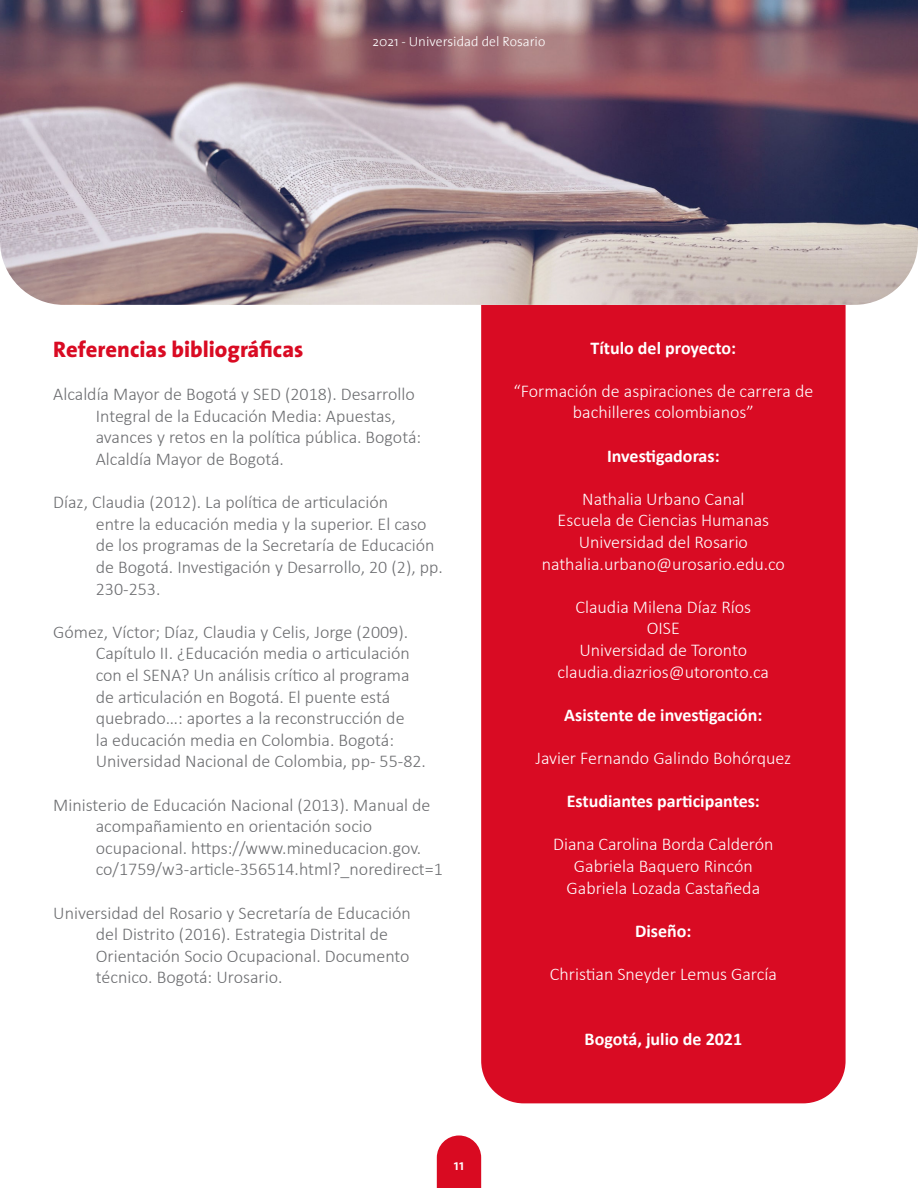
<style>
.page{position:relative;width:918px;height:1188px;background:#fff}
.page>*{position:absolute;margin:0;border:0;box-sizing:border-box;transform-origin:0 0}
.Estilo_de_párrafo_1{font:800 22.5px "The Sans";color:#d90b23}
.Estilo_de_párrafo_1-2{font:300 18px/21.6px "Calibri";color:#6c6d70}
.Estilo_de_párrafo_1-3{font:300 18px/21.6px "Calibri";color:#fff;text-align:center}
.Estilo_de_párrafo_1-4{font:700 18px "Calibri";color:#fff}
.t1{font:600 15px "The Sans";color:#fff}
.t2{font:300 13.5px "The Sans";color:#fff}
</style>
<div class="page">
<div style="left:481px;top:305px;width:365px;height:798px;background:#d90b23"></div>
<img style="left:0;top:0;width:918px;height:305px">
<svg style="left:437px;top:1136px;width:44px;height:52px;background:#dc1d33"></svg>
<p class="t2" style="left:373px;top:31px;width:174px">2021 - Universidad del Rosario</p>
<p class="Estilo_de_párrafo_1" style="left:53px;top:330px;width:252px">Referencias bibliográficas</p>
<p class="Estilo_de_párrafo_1-2" style="left:53px;top:383px;width:363px">Alcaldía Mayor de Bogotá y SED (2018). Desarrollo</p>
<p class="Estilo_de_párrafo_1-2" style="left:96px;top:405px;width:327px">Integral de la Educación Media: Apuestas, avances y retos en la política pública. Bogotá:<br>Alcaldía Mayor de Bogotá.</p>
<p class="Estilo_de_párrafo_1-2" style="left:53px;top:491px;width:337px">Díaz, Claudia (2012). La política de articulación</p>
<p class="Estilo_de_párrafo_1-2" style="left:96px;top:513px;width:349px">entre la educación media y la superior. El caso de los programas de la Secretaría de Educación de Bogotá. Investigación y Desarrollo, 20 (2), pp.<br>230-253.</p>
<p class="Estilo_de_párrafo_1-2" style="left:53px;top:621px;width:356px">Gómez, Víctor; Díaz, Claudia y Celis, Jorge (2009).</p>
<p class="Estilo_de_párrafo_1-2" style="left:96px;top:642px;width:332px">Capítulo II. ¿Educación media o articulación con el SENA? Un análisis crítico al programa de articulación en Bogotá. El puente está quebrado…: aportes a la reconstrucción de<br>la educación media en Colombia. Bogotá:<br>Universidad Nacional de Colombia, pp- 55-82.</p>
<p class="Estilo_de_párrafo_1-2" style="left:53px;top:794px;width:379px">Ministerio de Educación Nacional (2013). Manual de</p>
<p class="Estilo_de_párrafo_1-2" style="left:96px;top:815px;width:349px">acompañamiento en orientación socio ocupacional. https://www.mineducacion.gov. co/1759/w3-article-356514.html?_noredirect=1</p>
<p class="Estilo_de_párrafo_1-2" style="left:53px;top:902px;width:359px">Universidad del Rosario y Secretaría de Educación</p>
<p class="Estilo_de_párrafo_1-2" style="left:96px;top:923px;width:315px">del Distrito (2016). Estrategia Distrital de<br>Orientación Socio Ocupacional. Documento técnico. Bogotá: Urosario.</p>
<p class="t1" style="left:454px;top:1152px;width:12px">11</p>
<p class="Estilo_de_párrafo_1-4" style="left:591px;top:335px;width:147px">Título del proyecto:</p>
<p class="Estilo_de_párrafo_1-3" style="left:514px;top:380px;width:301px">“Formación de aspiraciones de carrera de bachilleres colombianos”</p>
<p class="Estilo_de_párrafo_1-4" style="left:607px;top:443px;width:114px">Investigadoras:</p>
<p class="Estilo_de_párrafo_1-3" style="left:582px;top:488px;width:164px">Nathalia Urbano Canal</p>
<p class="Estilo_de_párrafo_1-3" style="left:558px;top:510px;width:213px">Escuela de Ciencias Humanas</p>
<p class="Estilo_de_párrafo_1-3" style="left:579px;top:531px;width:171px">Universidad del Rosario</p>
<p class="Estilo_de_párrafo_1-3" style="left:542px;top:553px;width:245px">nathalia.urbano@urosario.edu.co</p>
<p class="Estilo_de_párrafo_1-3" style="left:576px;top:596px;width:177px">Claudia Milena Díaz Ríos</p>
<p class="Estilo_de_párrafo_1-3" style="left:647px;top:618px;width:35px">OISE</p>
<p class="Estilo_de_párrafo_1-3" style="left:580px;top:639px;width:169px">Universidad de Toronto</p>
<p class="Estilo_de_párrafo_1-3" style="left:558px;top:661px;width:213px">claudia.diazrios@utoronto.ca</p>
<p class="Estilo_de_párrafo_1-4" style="left:564px;top:702px;width:200px">Asistente de investigación:</p>
<p class="Estilo_de_párrafo_1-3" style="left:535px;top:747px;width:258px">Javier Fernando Galindo Bohórquez</p>
<p class="Estilo_de_párrafo_1-4" style="left:567px;top:789px;width:195px">Estudiantes participantes:</p>
<p class="Estilo_de_párrafo_1-3" style="left:553px;top:834px;width:222px">Diana Carolina Borda Calderón</p>
<p class="Estilo_de_párrafo_1-3" style="left:574px;top:855px;width:180px">Gabriela Baquero Rincón</p>
<p class="Estilo_de_párrafo_1-3" style="left:567px;top:877px;width:195px">Gabriela Lozada Castañeda</p>
<p class="Estilo_de_párrafo_1-4" style="left:635px;top:918px;width:58px">Diseño:</p>
<p class="Estilo_de_párrafo_1-3" style="left:550px;top:963px;width:228px">Christian Sneyder Lemus García</p>
<p class="Estilo_de_párrafo_1-4" style="left:585px;top:1026px;width:159px">Bogotá, julio de 2021</p>
</div>
